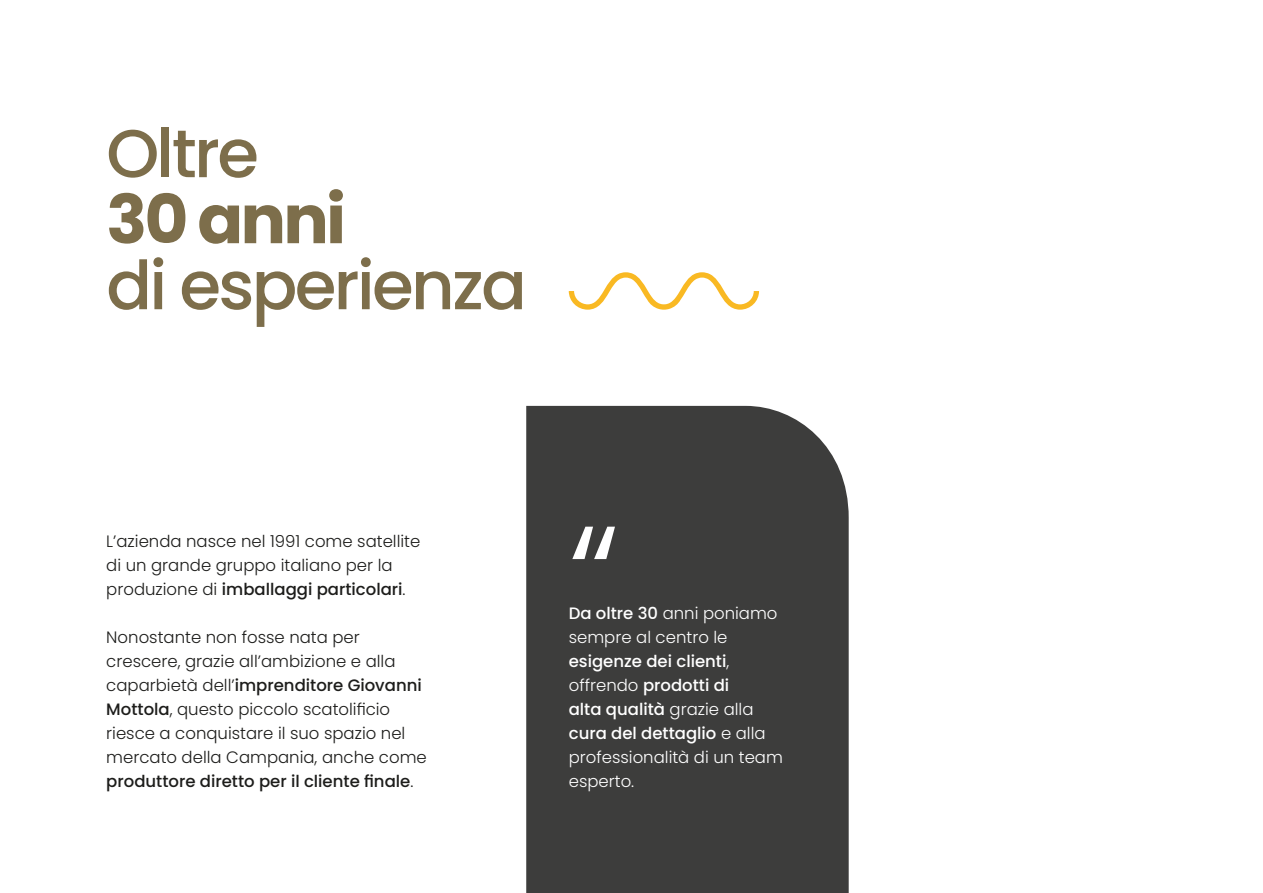
<style>
.page{position:relative;width:1263px;height:893px;background:#fff}
.page>*{position:absolute;margin:0;border:0;box-sizing:border-box;transform-origin:0 0}
.t1{font:300 150px "Poppins";color:#fff}
.t2{font:500 67.5px "Poppins";letter-spacing:-.04em;color:#7d6e4b}
.t3{font:700 67.5px "Poppins";letter-spacing:-.04em;color:#7d6e4b}
.t4{font:300 16.5px/24px "Poppins";color:#1d1d1b}
.t5{font:300 16.5px/24px "Poppins";color:#fff}
.s1{font-weight:500}
</style>
<div class="page">
<svg style="left:569px;top:272px;width:190px;height:38px"></svg>
<div style="left:526px;top:406px;width:323px;height:487px;background:#3d3d3c"></div>
<h2 class="t2" style="left:106px;top:114px;width:154px">Oltre</h2>
<h2 class="t3" style="left:106px;top:180px;width:241px">30 anni</h2>
<h2 class="t2" style="left:106px;top:246px;width:422px">di esperienza</h2>
<p class="t4" style="left:106px;top:529px;width:316px">L’azienda nasce nel 1991 come satellite di un grande gruppo italiano per la produzione di <span class="s1">imballaggi particolari</span>.</p>
<p class="t4" style="left:106px;top:625px;width:322px">Nonostante non fosse nata per crescere, grazie all’ambizione e alla caparbietà dell’<span class="s1">imprenditore Giovanni Mottola</span>, questo piccolo scatolificio riesce a conquistare il suo spazio nel mercato della Campania, anche come <span class="s1">produttore diretto per il cliente finale</span>.</p>
<h1 class="t1" style="left:569px;top:492px;width:53px">“</h1>
<p class="t5" style="left:569px;top:601px;width:216px"><span class="s1">Da oltre 30</span> anni poniamo sempre al centro le <span class="s1">esigenze dei clienti</span>, offrendo <span class="s1">prodotti di<br>alta qualità</span> grazie alla <span class="s1">cura del dettaglio</span> e alla professionalità di un team esperto.</p>
</div>
